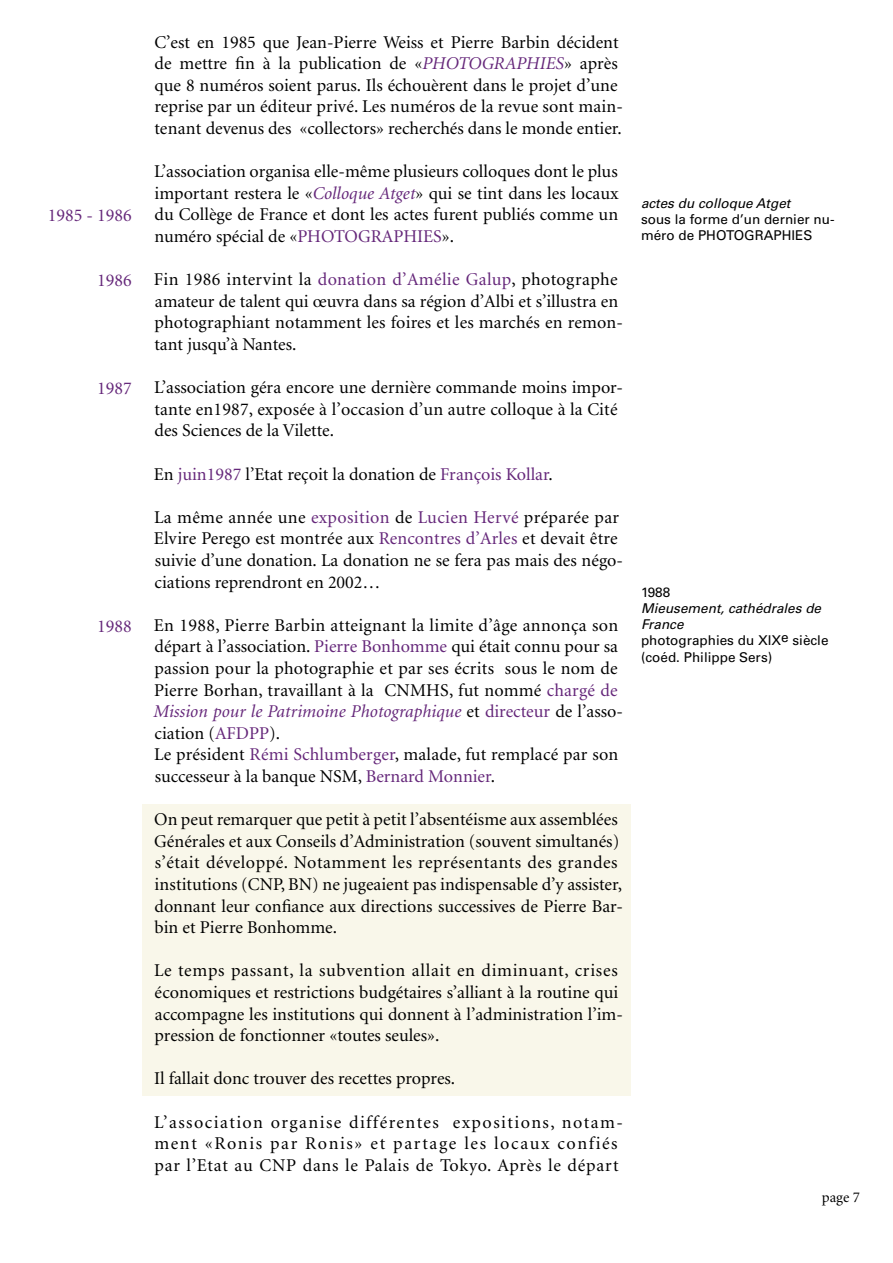
<style>
.page{position:relative;width:893px;height:1263px;background:#fff}
.page>*{position:absolute;margin:0;border:0;box-sizing:border-box;transform-origin:0 0}
.t1{font:18px/21.6px "Minion";color:#000}
.t2{font:18px/21.6px "Minion";letter-spacing:.08em;color:#000}
.t3{font:18px "Minion";color:#65277a}
.t4{font:15px "Minion";color:#000}
.t5{font:13.5px/16.2px "Univers LT Std";color:#000}
.t6{font:italic 13.5px/16.2px "Univers LT Std";color:#000}
.s1{font-style:italic;color:#65277a}
.s2{color:#65277a}
</style>
<div class="page">
<div style="left:142px;top:805px;width:489px;height:291px;background:#f9f7ea"></div>
<p class="t3" style="left:48px;top:207px;width:85px">1985 - 1986</p>
<p class="t3" style="left:97px;top:272px;width:36px">1986</p>
<p class="t3" style="left:97px;top:380px;width:36px">1987</p>
<p class="t3" style="left:97px;top:617px;width:36px">1988</p>
<p class="t1" style="left:154px;top:32px;width:470px">C’est en 1985 que Jean-Pierre Weiss et Pierre Barbin décident de mettre fin à la publication de «<span class="s1">PHOTOGRAPHIES</span>» après que 8 numéros soient parus. Ils échouèrent dans le projet d’une reprise par un éditeur privé. Les numéros de la revue sont main&shy;tenant devenus des «collectors» recherchés dans le monde entier.</p>
<p class="t1" style="left:154px;top:161px;width:466px;text-align:justify">L’association organisa elle-même plusieurs colloques dont le plus important restera le «<span class="s1">Colloque Atget</span>» qui se tint dans les locaux du Collège de France et dont les actes furent publiés comme un numéro spécial de «<span class="s2">PHOTOGRAPHIES</span>».</p>
<p class="t1" style="left:154px;top:269px;width:471px">Fin 1986 intervint la <span class="s2">donation d’Amélie Galup</span>, photographe amateur de talent qui œuvra dans sa région d’Albi et s’illustra en photographiant notamment les foires et les marchés en remon&shy;tant jusqu’à Nantes.</p>
<p class="t1" style="left:154px;top:377px;width:470px">L’association géra encore une dernière commande moins impor&shy;tante en1987, exposée à l’occasion d’un autre colloque à la Cité des Sciences de la Vilette.</p>
<p class="t1" style="left:154px;top:464px;width:400px">En <span class="s2">juin1987</span> l’Etat reçoit la donation de <span class="s2">François Kollar</span>.</p>
<p class="t1" style="left:154px;top:507px;width:471px">La même année une <span class="s2">exposition</span> de <span class="s2">Lucien Hervé</span> préparée par Elvire Perego est montrée aux <span class="s2">Rencontres d’Arles</span> et devait être suivie d’une donation. La donation ne se fera pas mais des négo&shy;ciations reprendront en 2002…</p>
<p class="t1" style="left:153px;top:615px;width:471px">En 1988, Pierre Barbin atteignant la limite d’âge annonça son départ à l’association. <span class="s2">Pierre Bonhomme</span> qui était connu pour sa passion pour la photographie et par ses écrits sous le nom de Pierre Borhan, travaillant à la CNMHS, fut nommé <span class="s2">chargé de </span><span class="s1">Mission pour le Patrimoine Photographique</span> et <span class="s2">directeur</span> de l’asso&shy;ciation (<span class="s2">AFDPP</span>).<br>Le président <span class="s2">Rémi Schlumberger</span>, malade, fut remplacé par son successeur à la banque NSM, <span class="s2">Bernard Monnier</span>.</p>
<p class="t1" style="left:154px;top:809px;width:470px">On peut remarquer que petit à petit l’absentéisme aux assemblées Générales et aux Conseils d’Administration (souvent simultanés) s’était développé. Notamment les représentants des grandes institutions (CNP, BN) ne jugeaient pas indispensable d’y assister, donnant leur confiance aux directions successives de Pierre Bar&shy;bin et Pierre Bonhomme.</p>
<p class="t1" style="left:154px;top:960px;width:470px">Le temps passant, la subvention allait en diminuant, crises économiques et restrictions budgétaires s’alliant à la routine qui accompagne les institutions qui donnent à l’administration l’im&shy;pression de fonctionner «toutes seules».</p>
<p class="t1" style="left:154px;top:1068px;width:303px">Il fallait donc trouver des recettes propres.</p>
<p class="t2" style="left:154px;top:1112px;width:470px">L’association organise différentes expositions, notam&shy;ment «Ronis par Ronis» et partage les locaux confiés par l’Etat au CNP dans le Palais de Tokyo. Après le départ</p>
<p class="t6" style="left:641px;top:195px;width:151px">actes du colloque Atget</p>
<p class="t5" style="left:641px;top:211px;width:195px">sous la forme d’un dernier nu&shy;méro de PHOTOGRAPHIES</p>
<p class="t5" style="left:641px;top:584px;width:31px">1988</p>
<p class="t6" style="left:641px;top:600px;width:182px">Mieusement, cathédrales de<br>France</p>
<p class="t5" style="left:641px;top:633px;width:189px">photographies du XIXe siècle (coéd. Philippe Sers)</p>
<p class="t4" style="left:822px;top:1190px;width:40px">page 7</p>
</div>
